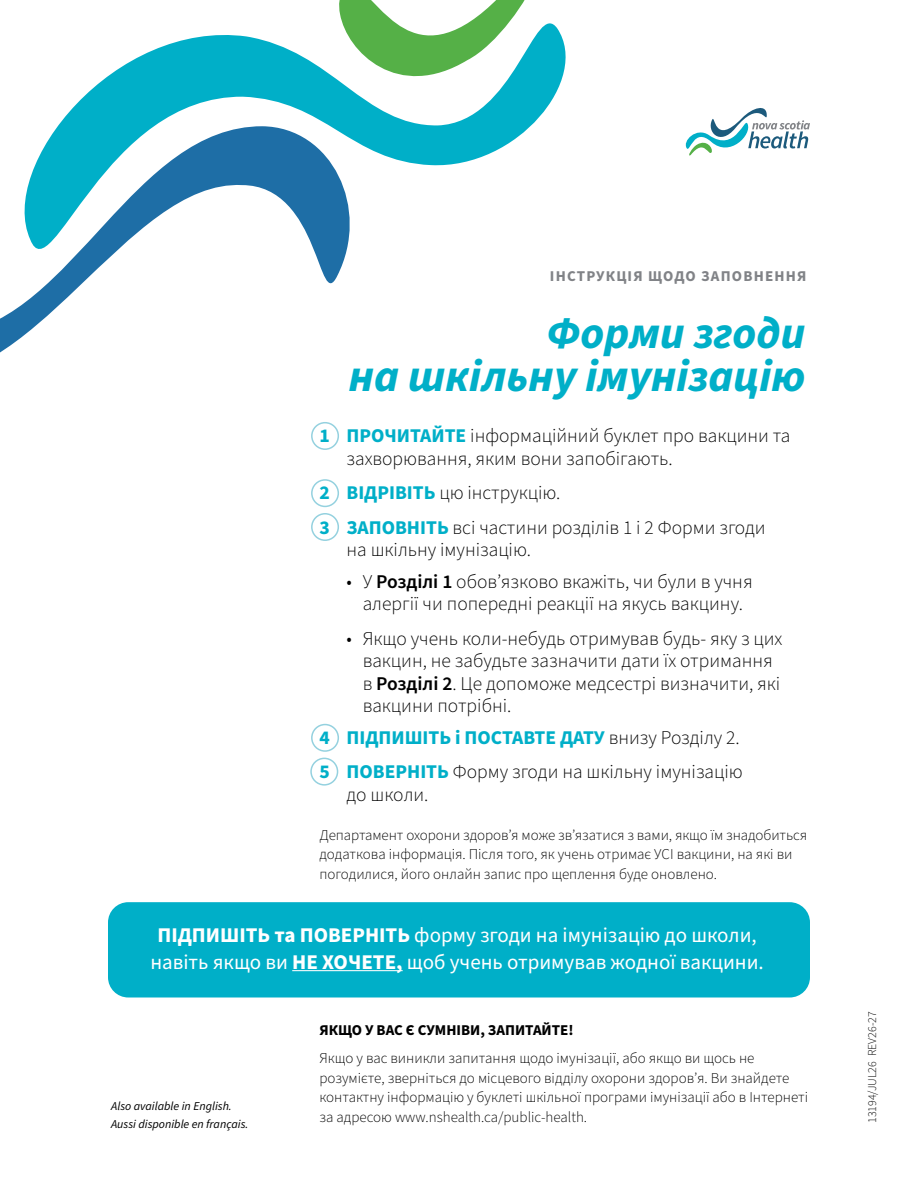
<style>
.page{position:relative;width:918px;height:1188px;background:#fff}
.page>*{position:absolute;margin:0;border:0;box-sizing:border-box;transform-origin:0 0}
.t1{font:italic 700 45px/43.5px "Source Sans Pro";color:#00afc8;text-align:right}
.t2{font:21px/27px "Source Sans Pro";color:#fff;text-align:center}
.t3{font:300 19.5px/22.5px "Source Sans Pro";color:#000}
.t4{font:300 15px/19.5px "Source Sans Pro";color:#000}
.t5{font:700 15px "Source Sans Pro";color:#000}
.t6{font:700 15px "Source Sans Pro";letter-spacing:.08em;color:#818387}
.t7{font:italic 12px/18px "Source Sans Pro";color:#000}
.t8{font:300 12px "Source Sans Pro";color:#000}
.s1{font-weight:700;color:#00afc8}
.s2{font-weight:600}
.s3{font-weight:700}
</style>
<div class="page">
<svg style="left:0;top:294px;width:71px;height:59px"></svg>
<svg style="left:24px;top:23px;width:542px;height:271px"></svg>
<svg style="left:336px;top:0;width:204px;height:102px"></svg>
<div style="left:108px;top:902px;width:702px;height:96px;background:#00afc8;border-radius:20px"></div>
<hr style="left:292px;top:970px;width:111px;height:1px;background:#fff">
<div style="left:310px;top:758px;width:28px;height:28px;border:2px solid #94d1df;border-radius:50%"></div>
<div style="left:311px;top:724px;width:28px;height:28px;border:2px solid #94d1df;border-radius:50%"></div>
<div style="left:311px;top:513px;width:28px;height:28px;border:2px solid #94d1df;border-radius:50%"></div>
<div style="left:311px;top:479px;width:28px;height:28px;border:2px solid #94d1df;border-radius:50%"></div>
<div style="left:311px;top:422px;width:28px;height:28px;border:2px solid #94d1df;border-radius:50%"></div>
<svg style="left:685px;top:108px;width:125px;height:48px"></svg>
<p class="t6" style="left:550px;top:266px;width:258px">ІНСТРУКЦІЯ ЩОДО ЗАПОВНЕННЯ</p>
<h1 class="t1" style="left:349px;top:312px;width:458px">Форми згоди<br>на шкільну імунізацію</h1>
<p class="t3" style="left:347px;top:425px;width:446px;text-indent:-27px"><span class="s1">1 ПРОЧИТАЙТЕ</span> інформаційний буклет про вакцини та захворювання, яким вони запобігають.</p>
<p class="t3" style="left:320px;top:476px;width:448px;line-height:34.5px"><span class="s1">2 ВІДРІВІТЬ</span> цю інструкцію.<br><span class="s1">3 ЗАПОВНIТЬ</span> всі частини розділів 1 і 2 Форми згоди</p>
<p class="t3" style="left:347px;top:539px;width:186px">на шкільну імунізацію.</p>
<p class="t3" style="left:347px;top:571px;width:408px;text-align:center">• У <span class="s2">Розділі 1</span> обов’язково вкажіть, чи були в учня алергії чи попереднi реакції на якусь вакцину.</p>
<p class="t3" style="left:363px;top:628px;width:421px;text-indent:-16px">• Якщо учень коли-небудь отримував будь- яку з цих вакцин, не забудьте зазначити дати їх отримання в <span class="s2">Розділі 2</span>. Це допоможе медсестрі визначити, які вакцини потрібні.</p>
<p class="t3" style="left:320px;top:721px;width:425px;line-height:34.5px"><span class="s1">4 ПІДПИШIТЬ і ПОСТАВТЕ ДАТУ</span> внизу Розділу 2.<br><span class="s1">5 ПОВЕРНIТЬ</span> Форму згоди на шкільну імунізацію</p>
<p class="t3" style="left:347px;top:784px;width:83px">до школи.</p>
<p class="t4" style="left:320px;top:826px;width:489px">Департамент охорони здоров’я може зв’язатися з вами, якщо їм знадобиться додаткова інформація. Після того, як учень отримає УСІ вакцини, на які ви погодилися, його онлайн запис про щеплення буде оновлено.</p>
<p class="t2" style="left:150px;top:922px;width:615px"><span class="s3">ПІДПИШІТЬ та ПОВЕРНІТЬ</span> форму згоди на імунізацію до школи, навіть якщо ви <span class="s3">НЕ ХОЧЕТЕ,</span> щоб учень отримував жодної вакцини.</p>
<p class="t7" style="left:111px;top:1097px;width:139px">Also available in English.<br>Aussi disponible en français.</p>
<p class="t5" style="left:320px;top:1020px;width:256px">ЯКЩО У ВАС Є СУМНІВИ, ЗАПИТАЙТЕ!</p>
<p class="t4" style="left:320px;top:1049px;width:490px">Якщо у вас виникли запитання щодо імунізації, або якщо ви щось не розумієте, зверніться до місцевого відділу охорони здоров’я. Ви знайдете контактну інформацію у буклеті шкільної програми імунізації або в Інтернеті за адресою www.nshealth.ca/public-health.</p>
<p class="t8" style="left:864px;top:1123px;width:113px;rotate:-90deg">13194/JUL26 REV26-27</p>
</div>
